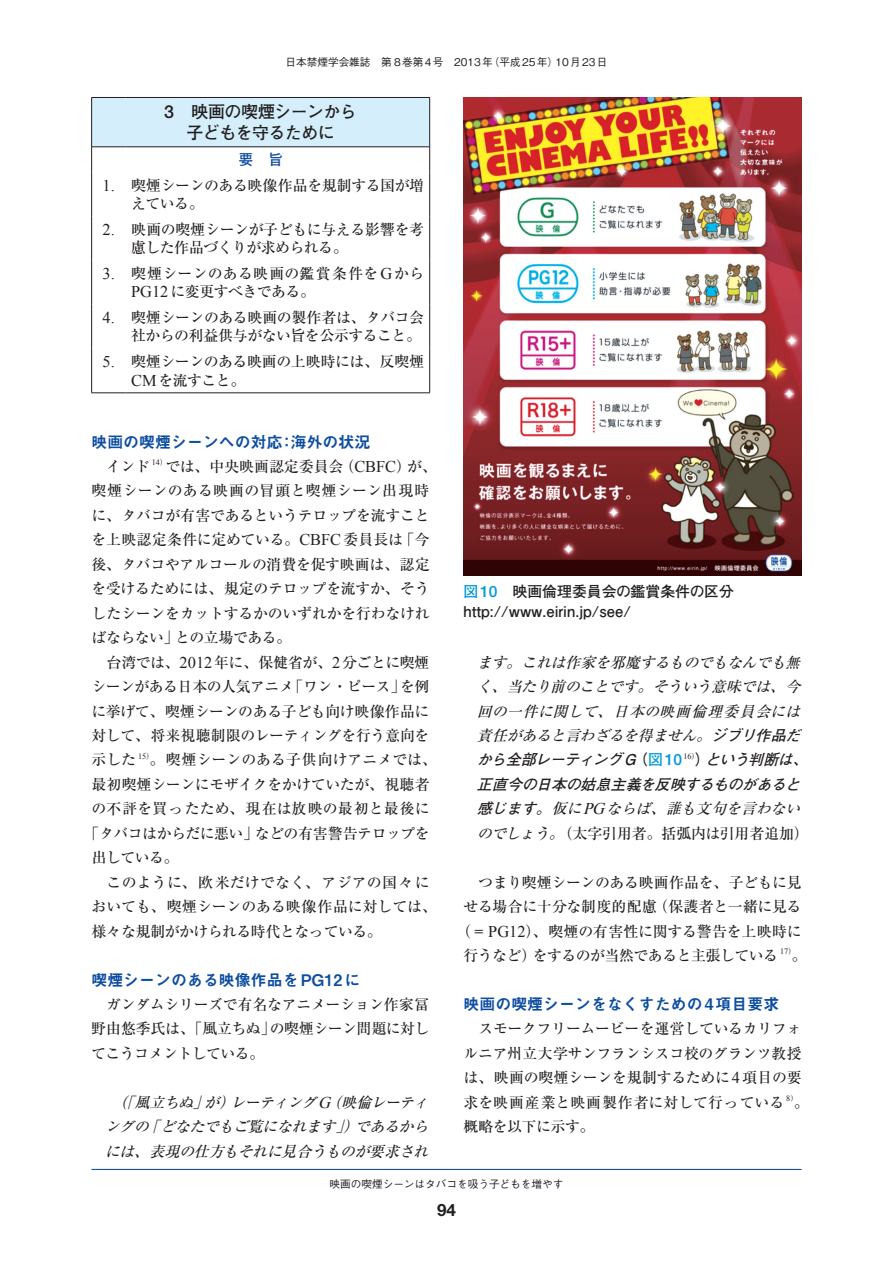
<style>
.page{position:relative;width:893px;height:1263px;background:#fff}
.page>*{position:absolute;margin:0;border:0;box-sizing:border-box;transform-origin:0 0}
.t1{font:700 16.95px/21.3px "Futo Go B101 Pr 6 N";letter-spacing:-.035em;color:#231f20;text-align:center}
.t2{font:700 16.95px "Helvetica Neue";color:#231f20}
.t3{font:15.9px "Midashi Go Pr 6 N MB31";color:#0d4da1}
.t4{font:500 14.85px/24.5px "Ryumin Pr 6 N";letter-spacing:-.02em;color:#231f20}
.t5{font:italic 500 14.85px/24.5px "Ryumin Pr 6 N";color:#231f20;text-align:center}
.t6{font:500 14.85px/18px "Ryumin Pr 6 N";letter-spacing:.015em;color:#231f20}
.t7{font:italic 700 14.85px/24.5px "Futo Go B101 Pr 6 N";color:#231f20}
.t8{font:700 14.85px/20.2px "Futo Go B101 Pr 6 N";color:#231f20}
.t9{font:500 14.85px "Ryumin Pr 6 N";color:#231f20}
.t10{font:500 14.85px "Ryumin Pr 6 N";letter-spacing:.005em;color:#231f20}
.t11{font:700 14.85px "Futo Go B101 Pr 6 N";color:#0d4da1}
.t12{font:500 10.65px "Gothic BBB Pr 6 N";color:#231f20}
.t13{font:8.25px "Times New Roman";color:#231f20}
.s1{font-family:"Helvetica Neue";font-weight:500;font-size:17.85px}
.s2{font-family:"Times New Roman";font-weight:400;font-size:16.35px}
.s3{font-family:"Ryumin Pr 6 N";font-weight:500;font-size:7.5px}
.s4{color:#0099da}
.s5{font-family:"Helvetica Neue";font-weight:500;font-size:15.6px;color:#0099da}
.s6{font-family:"Futo Go B101 Pr 6 N";font-weight:700}
.s7{font-style:normal}
.s8{font-style:normal;color:#0099da}
.s9{font-family:"Helvetica Neue";font-weight:500;font-style:normal;font-size:15.6px;color:#0099da}
.s10{font-family:"Ryumin Pr 6 N";font-weight:500;font-size:14.85px}
</style>
<div class="page">
<hr style="left:91px;top:1169px;width:710px;height:1px;background:#0d4da1">
<div style="left:92px;top:97px;width:338px;height:50px;background:#d4effb"></div>
<hr style="left:91px;top:97px;width:35px;height:1px;background:#231f20">
<hr style="left:91px;top:98px;width:1px;height:49px;background:#231f20">
<hr style="left:126px;top:97px;width:304px;height:1px;background:#231f20">
<hr style="left:429px;top:98px;width:1px;height:49px;background:#231f20">
<hr style="left:91px;top:147px;width:35px;height:1px;background:#231f20">
<svg style="left:91px;top:147px;width:1px;height:26px"></svg>
<hr style="left:126px;top:147px;width:304px;height:1px;background:#231f20">
<svg style="left:429px;top:147px;width:1px;height:26px"></svg>
<hr style="left:91px;top:173px;width:1px;height:44px;background:#231f20">
<hr style="left:429px;top:173px;width:1px;height:44px;background:#231f20">
<hr style="left:91px;top:217px;width:1px;height:44px;background:#231f20">
<hr style="left:429px;top:217px;width:1px;height:44px;background:#231f20">
<hr style="left:91px;top:261px;width:1px;height:44px;background:#231f20">
<hr style="left:429px;top:261px;width:1px;height:44px;background:#231f20">
<hr style="left:91px;top:305px;width:1px;height:44px;background:#231f20">
<hr style="left:429px;top:305px;width:1px;height:44px;background:#231f20">
<hr style="left:91px;top:349px;width:1px;height:44px;background:#231f20">
<hr style="left:429px;top:349px;width:1px;height:44px;background:#231f20">
<hr style="left:91px;top:393px;width:35px;height:1px;background:#231f20">
<hr style="left:126px;top:393px;width:304px;height:1px;background:#231f20">
<img style="left:463px;top:97px;width:338px;height:478px">
<p class="t12" style="left:285px;top:53px;width:323px">日本禁煙学会雑誌　第 8巻第4号　2013年（平成25年）10月23日</p>
<p class="t1" style="left:164px;top:100px;width:194px"><span class="s1">3</span> 映画の喫煙シーンから子どもを守るために</p>
<p class="t11" style="left:238px;top:148px;width:46px">要 旨</p>
<p class="t4" style="left:131px;top:176px;width:294px;line-height:18px;text-indent:-29px"><span class="s2">1.</span> 喫煙シーンのある映像作品を規制する国が増えている。</p>
<p class="t4" style="left:131px;top:220px;width:294px;line-height:18px;text-indent:-29px"><span class="s2">2.</span> 映画の喫煙シーンが子どもに与える影響を考慮した作品づくりが求められる。</p>
<p class="t6" style="left:131px;top:264px;width:294px;text-indent:-29px"><span class="s2">3.</span> 喫煙シーンのある映画の鑑賞条件を<span class="s2">G</span>から<br><span class="s2">PG12</span> に変更すべきである。</p>
<p class="t4" style="left:102px;top:308px;width:323px;line-height:18px;text-align:right"><span class="s2">4.</span> 喫煙シーンのある映画の製作者は、タバコ会社からの利益供与がない旨を公示すること。</p>
<p class="t4" style="left:131px;top:352px;width:295px;line-height:18px;text-indent:-29px"><span class="s2">5.</span> 喫煙シーンのある映画の上映時には、反喫煙<br><span class="s2">CM</span> を流すこと。</p>
<p class="t3" style="left:91px;top:429px;width:281px">映画の喫煙シーンへの対応：海外の状況</p>
<p class="t4" style="left:106px;top:454px;width:45px">インド</p>
<p class="t13" style="left:152px;top:457px;width:17px">14<span class="s3">）</span></p>
<p class="t4" style="left:91px;top:454px;width:347px;text-indent:74px">では、中央映画認定委員会（<span class="s2">CBFC</span>）が、喫煙シーンのある映画の冒頭と喫煙シーン出現時に、タバコが有害であるというテロップを流すことを上映認定条件に定めている。<span class="s2">CBFC</span>委員長は「今後、タバコやアルコールの消費を促す映画は、認定を受けるためには、規定のテロップを流すか、そうしたシーンをカットするかのいずれかを行わなければならない」との立場である。</p>
<p class="t4" style="left:106px;top:649px;width:324px">台湾では、<span class="s2">2012</span>年に、保健省が、<span class="s2">2</span>分ごとに喫煙</p>
<p class="t4" style="left:91px;top:674px;width:339px">シーンがある日本の人気アニメ「ワン・ピース」を例</p>
<p class="t4" style="left:91px;top:698px;width:340px">に挙げて、喫煙シーンのある子ども向け映像作品に</p>
<p class="t4" style="left:91px;top:722px;width:340px">対して、将来視聴制限のレーティングを行う意向を</p>
<p class="t9" style="left:91px;top:748px;width:347px">示した <sup>15</sup><sup>）</sup>。喫煙シーンのある子供向けアニメでは、</p>
<p class="t4" style="left:92px;top:771px;width:340px">最初喫煙シーンにモザイクをかけていたが、視聴者</p>
<p class="t10" style="left:92px;top:797px;width:340px">の不評を買ったため、現在は放映の最初と最後に</p>
<p class="t4" style="left:84px;top:820px;width:347px">「タバコはからだに悪い」などの有害警告テロップを</p>
<p class="t4" style="left:92px;top:845px;width:89px">出している。</p>
<p class="t6" style="left:107px;top:872px;width:325px">このように、欧米だけでなく、アジアの国々に</p>
<p class="t4" style="left:92px;top:894px;width:347px">おいても、喫煙シーンのある映像作品に対しては、</p>
<p class="t4" style="left:91px;top:918px;width:292px">様々な規制がかけられる時代となっている。</p>
<p class="t3" style="left:91px;top:967px;width:270px">喫煙シーンのある映像作品をPG12に</p>
<p class="t4" style="left:91px;top:991px;width:340px;text-align:justify;text-indent:15px">ガンダムシリーズで有名なアニメーション作家冨野由悠季氏は、「風立ちぬ」の喫煙シーン問題に対してこうコメントしている。</p>
<p class="t5" style="left:105px;top:1089px;width:331px">（「風立ちぬ」が）レーティング<span class="s2">G</span>（映倫レーティングの「どなたでもご覧になれます」）であるからには、表現の仕方もそれに見合うものが要求され</p>
<p class="t8" style="left:463px;top:580px;width:272px"><span class="s4">図</span><span class="s5">10</span> 映画倫理委員会の鑑賞条件の区分http://www.eirin.jp/see/</p>
<p class="t5" style="left:477px;top:649px;width:331px;text-align:justify">ます。これは作家を邪魔するものでもなんでも無く、当たり前のことです。そういう意味では、今回の一件に関して、日本の映画倫理委員会には責任があると言わざるを得ません。<span class="s6">ジブリ作品だ</span></p>
<p class="t7" style="left:477px;top:747px;width:224px">から全部レーティングG<span class="s7">（</span><span class="s8">図</span> <span class="s9">1 0</span> <sup>1</sup> <sup>6</sup><sup>）</sup></p>
<p class="t7" style="left:477px;top:747px;width:338px;text-indent:218px"><span class="s7">）</span>という判断は、正直今の日本の姑息主義を反映するものがあると</p>
<p class="t5" style="left:477px;top:796px;width:333px;text-align:left"><span class="s6">感じます。</span>仮に<span class="s2">PG</span>ならば、誰も文句を言わないのでしょう。<span class="s7">（太字引用者。括弧内は引用者追加）</span></p>
<p class="t4" style="left:478px;top:869px;width:325px">つまり喫煙シーンのある映画作品を、子どもに見</p>
<p class="t4" style="left:464px;top:894px;width:339px">せる場合に十分な制度的配慮（保護者と一緒に見る</p>
<p class="t4" style="left:456px;top:918px;width:347px">（＝<span class="s2">PG12</span>）、喫煙の有害性に関する警告を上映時に</p>
<p class="t4" style="left:464px;top:943px;width:316px">行うなど）をするのが当然であると主張している</p>
<p class="t13" style="left:780px;top:946px;width:28px">17<span class="s3">）</span><span class="s10">。</span></p>
<p class="t3" style="left:463px;top:991px;width:317px">映画の喫煙シーンをなくすための 4項目要求</p>
<p class="t4" style="left:463px;top:1016px;width:340px;text-align:justify;text-indent:15px">スモークフリームービーを運営しているカリフォルニア州立大学サンフランシスコ校のグランツ教授は、映画の喫煙シーンを規制するために<span class="s2">4</span>項目の要求を映画産業と映画製作者に対して行っている</p>
<p class="t13" style="left:786px;top:1093px;width:13px">8<span class="s3">）</span></p>
<p class="t4" style="left:794px;top:1089px;width:16px">。</p>
<p class="t4" style="left:463px;top:1114px;width:133px">概略を以下に示す。</p>
<p class="t12" style="left:330px;top:1176px;width:235px">映画の喫煙シーンはタバコを吸う子どもを増やす</p>
<p class="t2" style="left:437px;top:1199px;width:20px">94</p>
</div>
